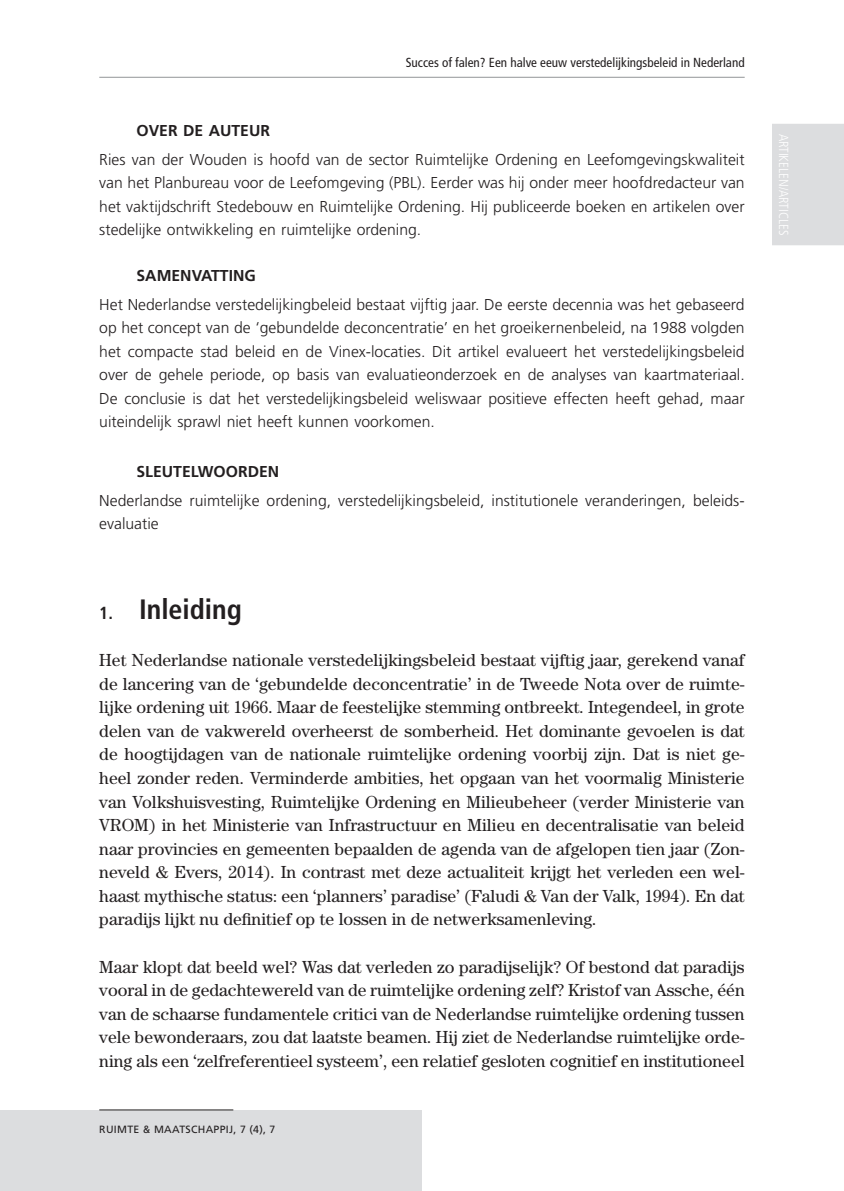
<style>
.page{position:relative;width:844px;height:1191px;background:#fff}
.page>*{position:absolute;margin:0;border:0;box-sizing:border-box;transform-origin:0 0}
.t1{font:700 condensed 28px "Frutiger LT Std";color:#231f20}
.t2{font:17.5px/23.6px "Century Std";color:#231f20;text-align:justify}
.t3{font:300 15.75px/23.4px "Frutiger LT Std";color:#231f20;text-align:justify}
.t4{font:700 15.75px "Frutiger LT Std";color:#231f20}
.t5{font:condensed 13.12px "Frutiger LT Std";color:#231f20}
.t6{font:300 condensed 13.12px "Frutiger LT Std";color:#fff}
.t7{font:10.5px "Frutiger LT Std";letter-spacing:.03em;color:#231f20}
.s1{font-size:17.5px}
</style>
<div class="page">
<div style="left:0;top:1110px;width:421px;height:81px;background:#dcdddf"></div>
<div style="left:771px;top:124px;width:72px;height:121px;background:#dcdddf"></div>
<hr style="left:99px;top:77px;width:645px;height:1px;background:#939598">
<hr style="left:99px;top:1109px;width:134px;height:1px;background:#231f20">
<p class="t5" style="left:405px;top:55px;width:340px">Succes of falen? Een halve eeuw verstedelijkingsbeleid in Nederland</p>
<p class="t4" style="left:136px;top:121px;width:84px">OVER DE AUTEUR</p>
<p class="t3" style="left:99px;top:148px;width:646px">Ries van der Wouden is hoofd van de sector Ruimtelijke Ordening en Leefomgevingskwaliteit van het Planbureau voor de Leefomgeving (PBL). Eerder was hij onder meer hoofdredacteur van het vaktijdschrift Stedebouw en Ruimtelijke Ordening. Hij publiceerde boeken en artikelen over stedelijke ontwikkeling en ruimtelijke ordening.</p>
<p class="t4" style="left:136px;top:266px;width:121px">SAMENVATTING</p>
<p class="t3" style="left:99px;top:293px;width:646px">Het Nederlandse verstedelijkingbeleid bestaat vijftig jaar. De eerste decennia was het gebaseerd op het concept van de ‘gebundelde deconcentratie’ en het groeikernenbeleid, na 1988 volgden het compacte stad beleid en de Vinex-locaties. Dit artikel evalueert het verstedelijkingsbeleid over de gehele periode, op basis van evaluatieonderzoek en de analyses van kaartmateriaal.<br>De conclusie is dat het verstedelijkingsbeleid weliswaar positieve effecten heeft gehad, maar uiteindelijk sprawl niet heeft kunnen voorkomen.</p>
<p class="t4" style="left:136px;top:462px;width:27px">SLEUTE</p>
<p class="t4" style="left:191px;top:462px;width:35px">LWOOR</p>
<p class="t4" style="left:248px;top:462px;width:33px">DEN</p>
<p class="t3" style="left:99px;top:489px;width:645px">Nederlandse ruimtelijke ordening, verstedelijkingsbeleid, institutionele veranderingen, beleids&shy;evaluatie</p>
<h1 class="t1" style="left:99px;top:593px;width:144px"><span class="s1">1.</span> Inleiding</h1>
<p class="t2" style="left:99px;top:648px;width:646px">Het Nederlandse nationale verstedelijkingsbeleid bestaat vijftig jaar, gerekend vanaf de lancering van de ‘gebundelde deconcentratie’ in de Tweede Nota over de ruimte&shy;lijke ordening uit 1966. Maar de feestelijke stemming ontbreekt. Integendeel, in grote delen van de vakwereld overheerst de somberheid. Het dominante gevoelen is dat de hoogtijdagen van de nationale ruimtelijke ordening voorbij zijn. Dat is niet ge&shy;heel zonder reden. Verminderde ambities, het opgaan van het voormalig Ministerie van Volkshuisvesting, Ruimtelijke Ordening en Milieubeheer (verder Ministerie van VROM) in het Ministerie van Infrastructuur en Milieu en decentralisatie van beleid naar provincies en gemeenten bepaalden de agenda van de afgelopen tien jaar (Zon&shy;neveld &amp; Evers, 2014). In contrast met deze actualiteit krijgt het verleden een wel&shy;haast mythische status: een ‘planners’ paradise’ (Faludi &amp; Van der Valk, 1994). En dat paradijs lijkt nu definitief op te lossen in de netwerksamenleving.</p>
<p class="t2" style="left:99px;top:954px;width:646px">Maar klopt dat beeld wel? Was dat verleden zo paradijselijk? Of bestond dat paradijs vooral in de gedachtewereld van de ruimtelijke ordening zelf? Kristof van Assche, één van de schaarse fundamentele critici van de Nederlandse ruimtelijke ordening tussen vele bewonderaars, zou dat laatste beamen. Hij ziet de Nederlandse ruimtelijke orde&shy;ning als een ‘zelfreferentieel systeem’, een relatief gesloten cognitief en institutioneel</p>
<p class="t7" style="left:99px;top:1123px;width:177px">RUIMTE &amp; MAATSCHAPPIJ, 7 (4), 7</p>
<p class="t6" style="left:790px;top:134px;width:103px;rotate:90deg">ARTIKELEN/ARTICLES</p>
</div>
